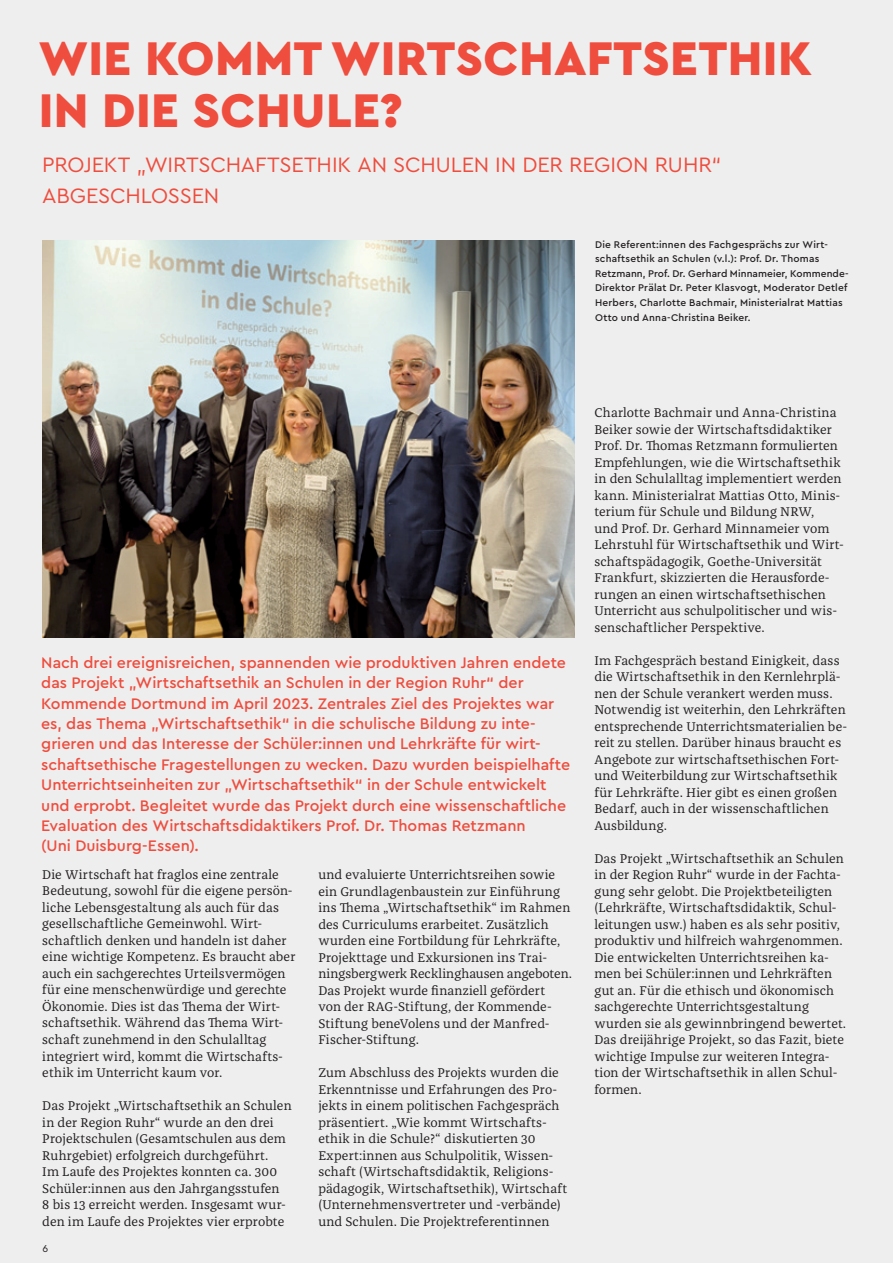
<style>
.page{position:relative;width:893px;height:1263px;background:#eeeeef}
.page>*{position:absolute;margin:0;border:0;box-sizing:border-box;transform-origin:0 0}
.t1{font:900 49.5px/52.3px "Cera PRO";letter-spacing:.01em;color:#ef4d3d}
.t2{font:21.9px "Cera PRO";letter-spacing:-.015em;color:#ef4d3d}
.t3{font:500 16.05px/20.4px "Cera PRO";color:#ef4d3d}
.t4{font:13.05px/16.5px "Franziska Pro";letter-spacing:.01em;color:#231f20}
.t5{font:10.5px "Cera PRO";color:#231f20}
.t6{font:500 10.2px/14.5px "Cera PRO";letter-spacing:.02em;color:#231f20}
</style>
<div class="page">
<img style="left:42px;top:241px;width:532px;height:396px">
<h1 class="t1" style="left:39px;top:30px;width:775px">WIE KOMMT WIRTSCHAFTSETHIK<br>IN DIE SCHULE?</h1>
<h2 class="t2" style="left:42px;top:150px;width:26px">PROJEKT</h2>
<h2 class="t2" style="left:137px;top:150px;width:45px">„WIRTSCHAFTSETHIK</h2>
<h2 class="t2" style="left:357px;top:150px;width:63px">AN SCHULEN</h2>
<h2 class="t2" style="left:495px;top:150px;width:41px">IN DER</h2>
<h2 class="t2" style="left:569px;top:150px;width:27px">REGION</h2>
<h2 class="t2" style="left:655px;top:150px;width:29px">RUHR</h2>
<h2 class="t2" style="left:712px;top:150px;width:12px">“</h2>
<h2 class="t2" style="left:42px;top:181px;width:15px">ABGESCHLOSSEN</h2>
<p class="t6" style="left:595px;top:237px;width:255px">Die Referent:innen des Fachgesprächs zur Wirt&shy;schaftsethik an Schulen (v.l.): Prof. Dr. Thomas Retzmann, Prof. Dr. Gerhard Minnameier, Kommende-Direktor Prälat Dr. Peter Klasvogt, Moderator Detlef Herbers, Charlotte Bachmair, Ministerialrat Mattias Otto und Anna-Christina Beiker.</p>
<p class="t3" style="left:41px;top:651px;width:530px">Nach drei ereignisreichen, spannenden wie produktiven Jahren endete das Projekt „Wirtschaftsethik an Schulen in der Region Ruhr“ der Kommende Dortmund im April 2023. Zentrales Ziel des Projektes war es, das Thema „Wirtschaftsethik“ in die schulische Bildung zu inte&shy;grieren und das Interesse der Schüler:innen und Lehrkräfte für wirt&shy;schaftsethische Fragestellungen zu wecken. Dazu wurden beispielhafte Unterrichtseinheiten zur „Wirtschaftsethik“ in der Schule entwickelt und erprobt. Begleitet wurde das Projekt durch eine wissenschaftliche Evaluation des Wirtschaftsdidaktikers Prof. Dr. Thomas Retzmann<br>(Uni Duisburg-Essen).</p>
<p class="t4" style="left:42px;top:866px;width:255px">Die Wirtschaft hat fraglos eine zentrale Bedeutung, sowohl für die eigene persön&shy;liche Lebensgestaltung als auch für das gesellschaftliche Gemeinwohl. Wirt&shy;schaftlich denken und handeln ist daher eine wichtige Kompetenz. Es braucht aber auch ein sachgerechtes Urteilsvermögen für eine menschenwürdige und gerechte Ökonomie. Dies ist das Thema der Wirt&shy;schaftsethik. Während das Thema Wirt&shy;schaft zunehmend in den Schulalltag integriert wird, kommt die Wirtschafts&shy;ethik im Unterricht kaum vor.</p>
<p class="t4" style="left:42px;top:1097px;width:251px">Das Projekt „Wirtschaftsethik an Schulen in der Region Ruhr“ wurde an den drei Projektschulen (Gesamtschulen aus dem Ruhrgebiet) erfolgreich durchgeführt.<br>Im Laufe des Projektes konnten ca. 300<br>Schüler:innen aus den Jahrgangsstufen<br>8 bis 13 erreicht werden. Insgesamt wur&shy;den im Laufe des Projektes vier erprobte</p>
<p class="t4" style="left:318px;top:866px;width:255px">und evaluierte Unterrichtsreihen sowie ein Grundlagenbaustein zur Einführung ins Thema „Wirtschaftsethik“ im Rahmen des Curriculums erarbeitet. Zusätzlich wurden eine Fortbildung für Lehrkräfte, Projekttage und Exkursionen ins Trai&shy;ningsbergwerk Recklinghausen angeboten.<br>Das Projekt wurde finanziell gefördert<br>von der RAG-Stiftung, der Kommende-Stiftung beneVolens und der Manfred-Fischer-Stiftung.</p>
<p class="t4" style="left:318px;top:1064px;width:250px">Zum Abschluss des Projekts wurden die Erkenntnisse und Erfahrungen des Pro&shy;jekts in einem politischen Fachgespräch präsentiert. „Wie kommt Wirtschafts&shy;ethik in die Schule?“ diskutierten 30<br>Expert:innen aus Schulpolitik, Wissen&shy;schaft (Wirtschaftsdidaktik, Religions&shy;pädagogik, Wirtschaftsethik), Wirtschaft (Unternehmensvertreter und -verbände) und Schulen. Die Projektreferentinnen</p>
<p class="t5" style="left:43px;top:1242px;width:7px">6</p>
<p class="t4" style="left:594px;top:405px;width:251px">Charlotte Bachmair und Anna-Christina Beiker sowie der Wirtschaftsdidaktiker Prof. Dr. Thomas Retzmann formulierten Empfehlungen, wie die Wirtschaftsethik in den Schulalltag implementiert werden kann. Ministerialrat Mattias Otto, Minis&shy;terium für Schule und Bildung NRW,<br>und Prof. Dr. Gerhard Minnameier vom Lehrstuhl für Wirtschaftsethik und Wirt&shy;schaftspädagogik, Goethe-Universität Frankfurt, skizzierten die Herausforde&shy;rungen an einen wirtschaftsethischen Unterricht aus schulpolitischer und wis&shy;senschaftlicher Perspektive.</p>
<p class="t4" style="left:594px;top:652px;width:254px">Im Fachgespräch bestand Einigkeit, dass die Wirtschaftsethik in den Kernlehrplä&shy;nen der Schule verankert werden muss.<br>Notwendig ist weiterhin, den Lehrkräften entsprechende Unterrichtsmaterialien be&shy;reit zu stellen. Darüber hinaus braucht es Angebote zur wirtschaftsethischen Fort&shy;und Weiterbildung zur Wirtschaftsethik für Lehrkräfte. Hier gibt es einen großen Bedarf, auch in der wissenschaftlichen Ausbildung.</p>
<p class="t4" style="left:594px;top:850px;width:253px">Das Projekt „Wirtschaftsethik an Schulen in der Region Ruhr“ wurde in der Fachta&shy;gung sehr gelobt. Die Projektbeteiligten (Lehrkräfte, Wirtschaftsdidaktik, Schul&shy;leitungen usw.) haben es als sehr positiv, produktiv und hilfreich wahrgenommen.<br>Die entwickelten Unterrichtsreihen ka&shy;men bei Schüler:innen und Lehrkräften gut an. Für die ethisch und ökonomisch sachgerechte Unterrichtsgestaltung wurden sie als gewinnbringend bewertet.<br>Das dreijährige Projekt, so das Fazit, biete wichtige Impulse zur weiteren Integra&shy;tion der Wirtschaftsethik in allen Schul&shy;formen.</p>
</div>
